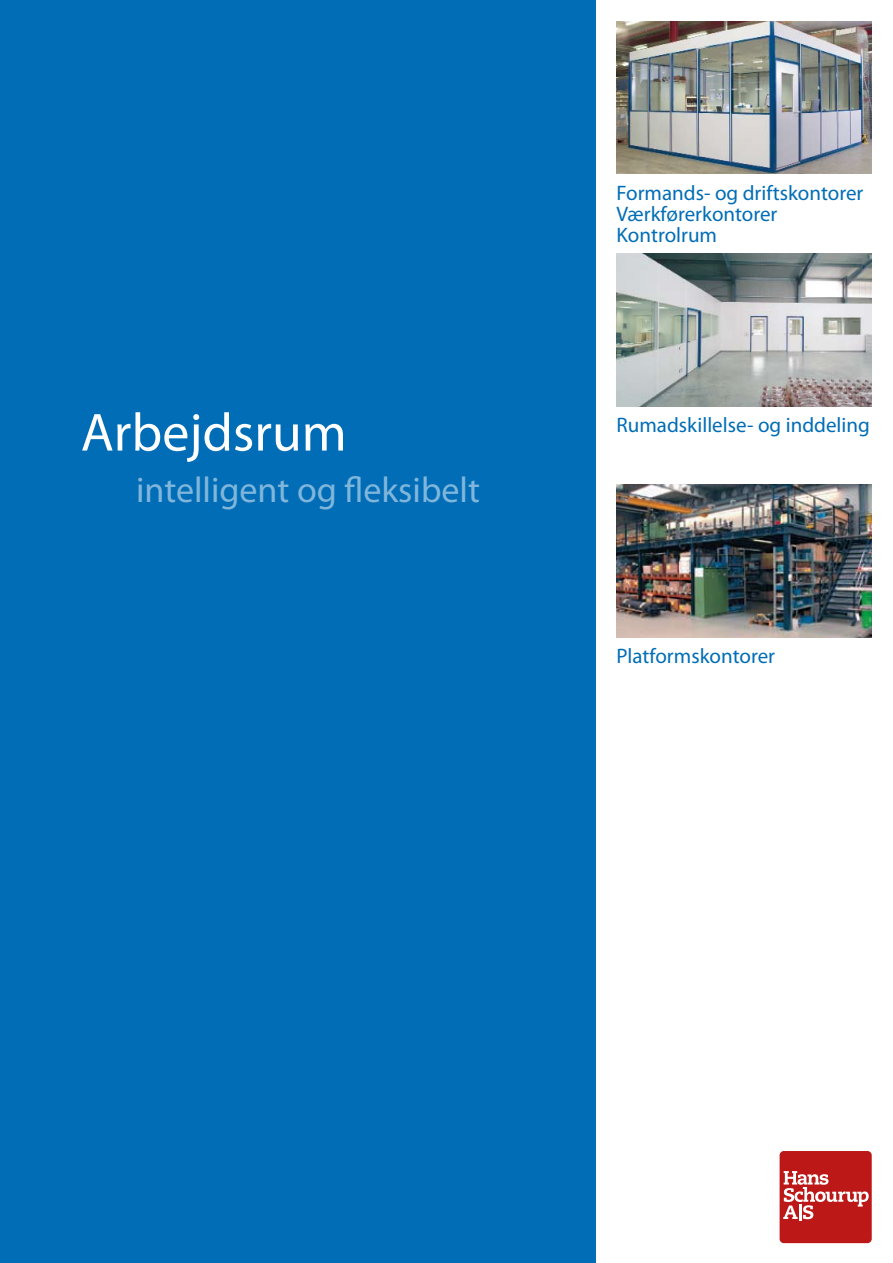
<style>
.page{position:relative;width:893px;height:1263px;background:#fff}
.page>*{position:absolute;margin:0;border:0;box-sizing:border-box;transform-origin:0 0}
.t1{font:54px "Myriad Pro";color:#fff}
.t2{font:36px "Myriad Pro";color:#80b6db}
.t3{font:21px/21px "Myriad Pro";color:#006db6}
</style>
<div class="page">
<div style="left:780px;top:1151px;width:92px;height:92px;background:#bd1818;border-radius:4px"></div>
<svg style="left:783px;top:1171px;width:86px;height:49px"></svg>
<div style="left:0;top:0;width:595px;height:1263px;background:#006db6"></div>
<img style="left:617px;top:21px;width:254px;height:153px">
<img style="left:617px;top:253px;width:255px;height:154px">
<img style="left:617px;top:485px;width:254px;height:152px">
<h1 class="t1" style="left:81px;top:399px;width:267px">Arbejdsrum</h1>
<h2 class="t2" style="left:136px;top:467px;width:345px">intelligent og fleksibelt</h2>
<p class="t3" style="left:617px;top:182px;width:248px">Formands- og driftskontorer<br>Værkførerkontorer<br>Kontrolrum</p>
<p class="t3" style="left:617px;top:415px;width:255px">Rumadskillelse- og inddeling</p>
<p class="t3" style="left:617px;top:645px;width:160px">Platformskontorer</p>
</div>
